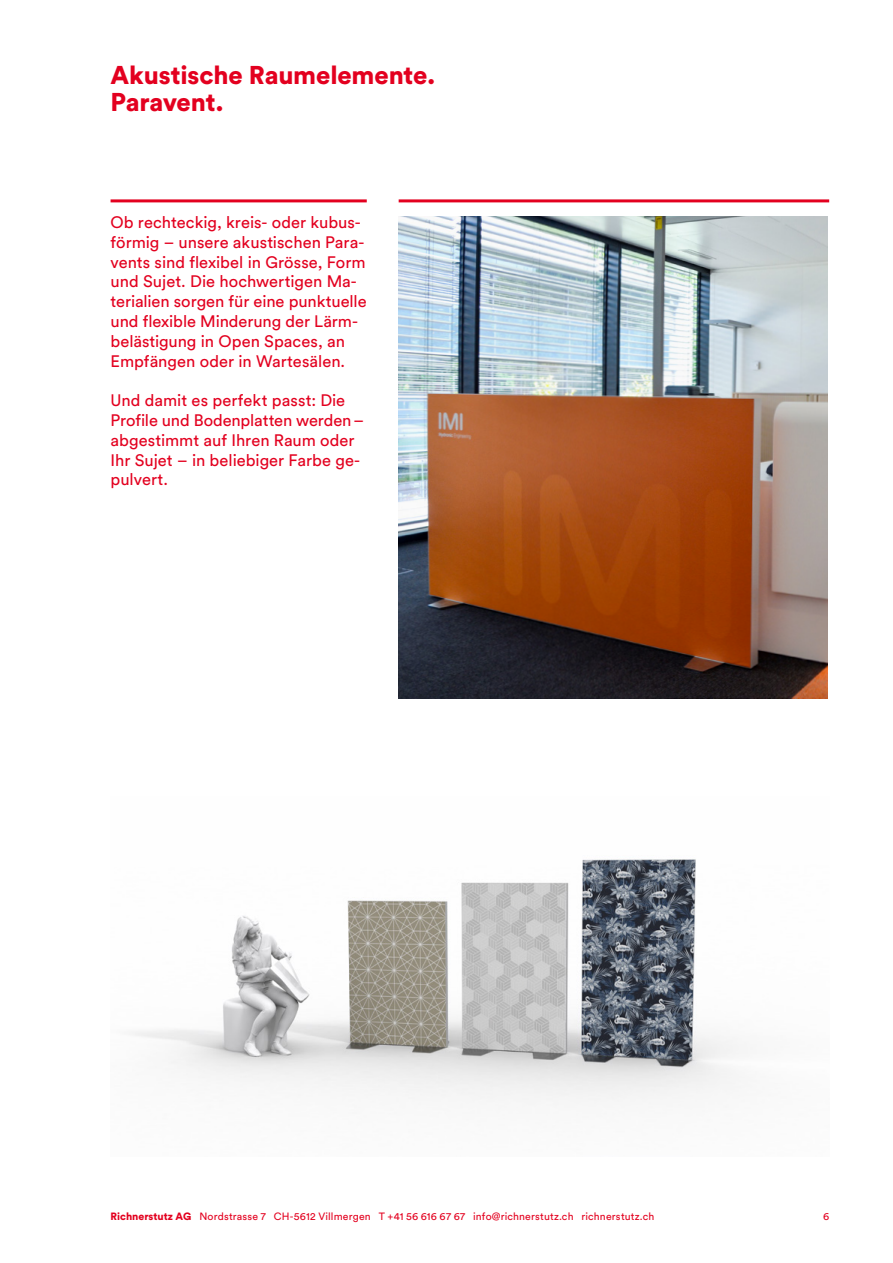
<style>
.page{position:relative;width:893px;height:1263px;background:#fff}
.page>*{position:absolute;margin:0;border:0;box-sizing:border-box;transform-origin:0 0}
.t1{font:900 25.5px/27px "Circular Std";letter-spacing:-.005em;color:#e3001f}
.t2{font:16.5px/19.8px "Circular Std";color:#e3001f}
.t3{font:10.5px "Circular Std";letter-spacing:.015em;color:#e3001f}
.s1{font-weight:900}
</style>
<div class="page">
<hr style="left:111px;top:199px;width:256px;height:3px;background:#e3001f">
<hr style="left:399px;top:199px;width:430px;height:3px;background:#e3001f">
<img style="left:399px;top:216px;width:428px;height:482px">
<img style="left:132px;top:859px;width:607px;height:243px">
<h1 class="t1" style="left:111px;top:61px;width:326px">Akustische Raumelemente.<br>Paravent.</h1>
<p class="t2" style="left:111px;top:212px;width:258px">Ob rechteckig, kreis- oder kubus&shy;förmig – unsere akustischen Para&shy;vents sind flexibel in Grösse, Form und Sujet. Die hochwertigen Ma&shy;terialien sorgen für eine punktuelle und flexible Minderung der Lärm&shy;belästigung in Open Spaces, an Empfängen oder in Wartesälen.</p>
<p class="t2" style="left:111px;top:390px;width:255px">Und damit es perfekt passt: Die<br>Profile und Bodenplatten werden– abgestimmt auf Ihren Raum oder<br>Ihr Sujet – in beliebiger Farbe ge&shy;pulvert.</p>
<p class="t3" style="left:111px;top:1210px;width:545px"><span class="s1">Richnerstutz AG</span> Nordstrasse 7 CH-5612 Villmergen T +41 56 616 67 67 info@richnerstutz.ch richnerstutz.ch</p>
<p class="t3" style="left:823px;top:1210px;width:8px">6</p>
</div>
